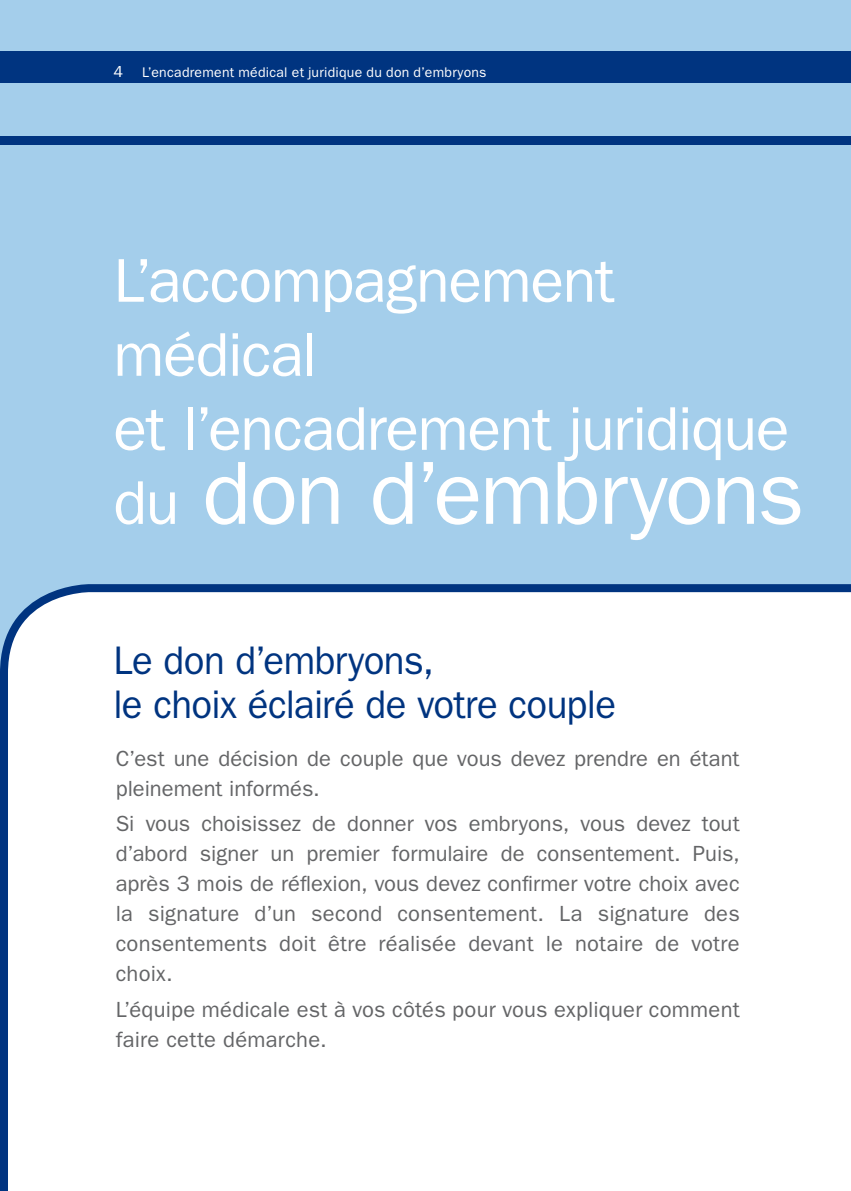
<style>
.page{position:relative;width:851px;height:1191px;background:#fff}
.page>*{position:absolute;margin:0;border:0;box-sizing:border-box;transform-origin:0 0}
.t1{font:90px "Franklin Gothic";letter-spacing:-.025em;color:#fff}
.t2{font:62px/74px "Franklin Gothic";letter-spacing:-.02em;color:#fff}
.t3{font:40px/44px "Franklin Gothic";letter-spacing:-.015em;color:#003480;scale:.96 1}
.t4{font:22px/30px "Franklin Gothic";letter-spacing:.005em;color:#646567}
.t5{font:14px "Franklin Gothic";letter-spacing:.02em;color:#fff}
.s1{font-size:16px}
.s2{font-size:62px}
</style>
<div class="page">
<div style="left:0;top:51px;width:850px;height:1140px;background:#a4ceeb"></div>
<div style="left:0;top:584px;width:850px;height:607px;background:#fff"></div>
<div style="left:0;top:0;width:850px;height:83px;background:#a4ceeb"></div>
<div style="left:0;top:51px;width:850px;height:31px;background:#003480"></div>
<div style="left:0;top:137px;width:850px;height:8px;background:#003480"></div>
<hr style="left:850px;top:51px;width:1px;height:31px;background:#003480">
<p class="t5" style="left:113px;top:64px;width:374px"><span class="s1">4</span> L’encadrement médical et juridique du don d’embryons</p>
<h2 class="t2" style="left:113px;top:244px;width:677px">L’accompagnement médical<br>et l’encadrement juridique</h2>
<h1 class="t1" style="left:113px;top:441px;width:692px"><span class="s2">du</span> don d’embryons</h1>
<h3 class="t3" style="left:113px;top:639px;width:525px">Le don d’embryons,<br>le choix éclairé de votre couple</h3>
<p class="t4" style="left:116px;top:743px;width:625px">C’est une décision de couple que vous devez prendre en étant pleinement informés.</p>
<p class="t4" style="left:116px;top:809px;width:625px;text-align:justify">Si vous choisissez de donner vos embryons, vous devez tout d’abord signer un premier formulaire de consentement. Puis, après 3 mois de réflexion, vous devez confirmer votre choix avec la signature d’un second consentement. La signature des consentements doit être réalisée devant le notaire de votre choix.</p>
<p class="t4" style="left:116px;top:994px;width:625px">L’équipe médicale est à vos côtés pour vous expliquer comment faire cette démarche.</p>
</div>
